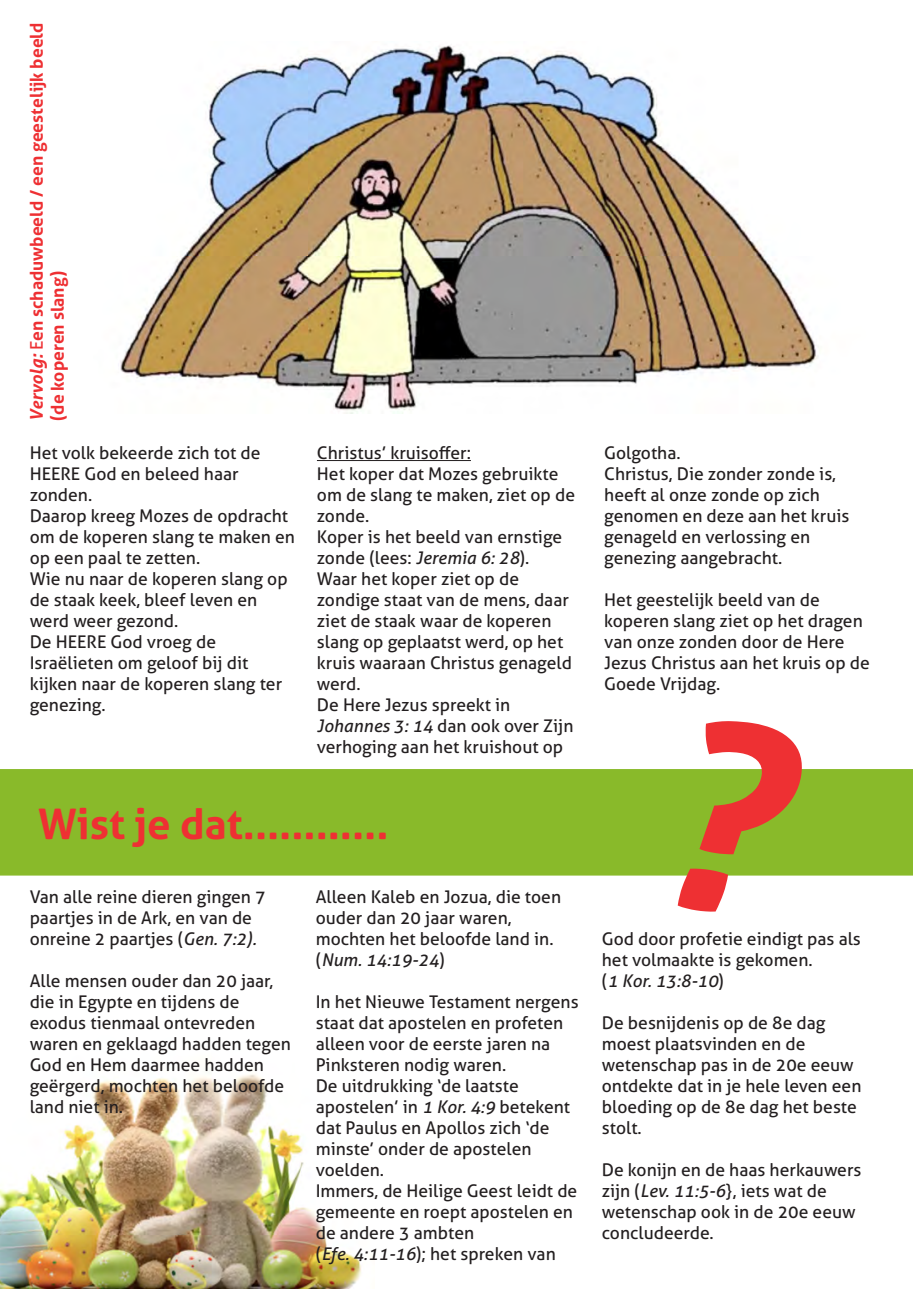
<style>
.page{position:relative;width:913px;height:1290px;background:#fff}
.page>*{position:absolute;margin:0;border:0;box-sizing:border-box;transform-origin:0 0}
.t1{font:700 42px "Aller";color:#ee3033}
.t2{font:17.5px/21px "Aller";color:#231f20}
.t3{font:700 17.5px/21px "Aller";color:#ee3033}
.s1{font-style:italic}
.s2{font-weight:400}
</style>
<div class="page">
<div style="left:0;top:769px;width:913px;height:106px;background:#89ba2a"></div>
<img style="left:120px;top:45px;width:698px;height:368px">
<hr style="left:317px;top:460px;width:154px;height:1px;background:#231f20">
<svg style="left:0;top:875px;width:913px;height:1px"></svg>
<img style="left:0;top:1074px;width:361px;height:215px">
<div style="left:677px;top:769px;width:131px;height:107px;background:#89ba2a"></div>
<p class="t3" style="left:26px;top:421px;width:400px;rotate:-90deg"><span class="s1">Vervolg:</span> <span class="s2">E</span>en schaduwbeeld / een geestelijk beeld (de koperen slang)</p>
<p class="t2" style="left:30px;top:443px;width:267px">Het volk bekeerde zich tot de<br>HEERE God en beleed haar zonden.<br>Daarop kreeg Mozes de opdracht om de koperen slang te maken en op een paal te zetten.<br>Wie nu naar de koperen slang op de staak keek, bleef leven en werd weer gezond.<br>De HEERE God vroeg de<br>Israëlieten om geloof bij dit kijken naar de koperen slang ter genezing.</p>
<p class="t2" style="left:317px;top:443px;width:260px">Christus’ kruisoffer:<br>Het koper dat Mozes gebruikte om de slang te maken, ziet op de zonde.<br>Koper is het beeld van ernstige zonde (lees: <span class="s1">Jeremia 6: 28</span>).<br>Waar het koper ziet op de zondige staat van de mens, daar ziet de staak waar de koperen slang op geplaatst werd, op het kruis waaraan Christus genageld werd.<br>De Here Jezus spreekt in<br><span class="s1">Johannes 3: 14</span> dan ook over Zijn verhoging aan het kruishout op</p>
<p class="t2" style="left:604px;top:443px;width:247px">Golgotha.<br>Christus, Die zonder zonde is, heeft al onze zonde op zich genomen en deze aan het kruis genageld en verlossing en genezing aangebracht.</p>
<p class="t2" style="left:604px;top:590px;width:267px">Het geestelijk beeld van de koperen slang ziet op het dragen van onze zonden door de Here<br>Jezus Christus aan het kruis op de<br>Goede Vrijdag.</p>
<h1 class="t1" style="left:38px;top:799px;width:352px">Wist je dat............</h1>
<p class="t2" style="left:30px;top:886px;width:237px">Van alle reine dieren gingen 7 paartjes in de Ark, en van de onreine 2 paartjes (<span class="s1">Gen. 7:2).</span></p>
<p class="t2" style="left:30px;top:970px;width:263px">Alle mensen ouder dan 20 jaar, die in Egypte en tijdens de exodus tienmaal ontevreden waren en geklaagd hadden tegen<br>God en Hem daarmee hadden geërgerd, mochten het beloofde land niet in.</p>
<p class="t2" style="left:316px;top:886px;width:247px">Alleen Kaleb en Jozua, die toen ouder dan 20 jaar waren, mochten het beloofde land in. (<span class="s1">Num. 14:19-24</span>)</p>
<p class="t2" style="left:316px;top:991px;width:264px">In het Nieuwe Testament nergens staat dat apostelen en profeten alleen voor de eerste jaren na<br>Pinksteren nodig waren.<br>De uitdrukking ‘de laatste apostelen’ in <span class="s1">1 Kor. 4:9</span> betekent dat Paulus en Apollos zich ‘de minste’ onder de apostelen voelden.<br>Immers, de Heilige Geest leidt de gemeente en roept apostelen en de andere 3 ambten<br>(<span class="s1">Efe. 4:11-16</span>); het spreken van</p>
<p class="t2" style="left:602px;top:928px;width:261px">God door profetie eindigt pas als het volmaakte is gekomen.<br>(<span class="s1">1 Kor. 13:8-10</span>)</p>
<p class="t2" style="left:602px;top:1012px;width:261px">De besnijdenis op de 8e dag moest plaatsvinden en de wetenschap pas in de 20e eeuw ontdekte dat in je hele leven een bloeding op de 8e dag het beste stolt.</p>
<p class="t2" style="left:602px;top:1159px;width:261px">De konijn en de haas herkauwers zijn (<span class="s1">Lev. 11:5-6</span>}, iets wat de wetenschap ook in de 20e eeuw concludeerde.</p>
</div>
